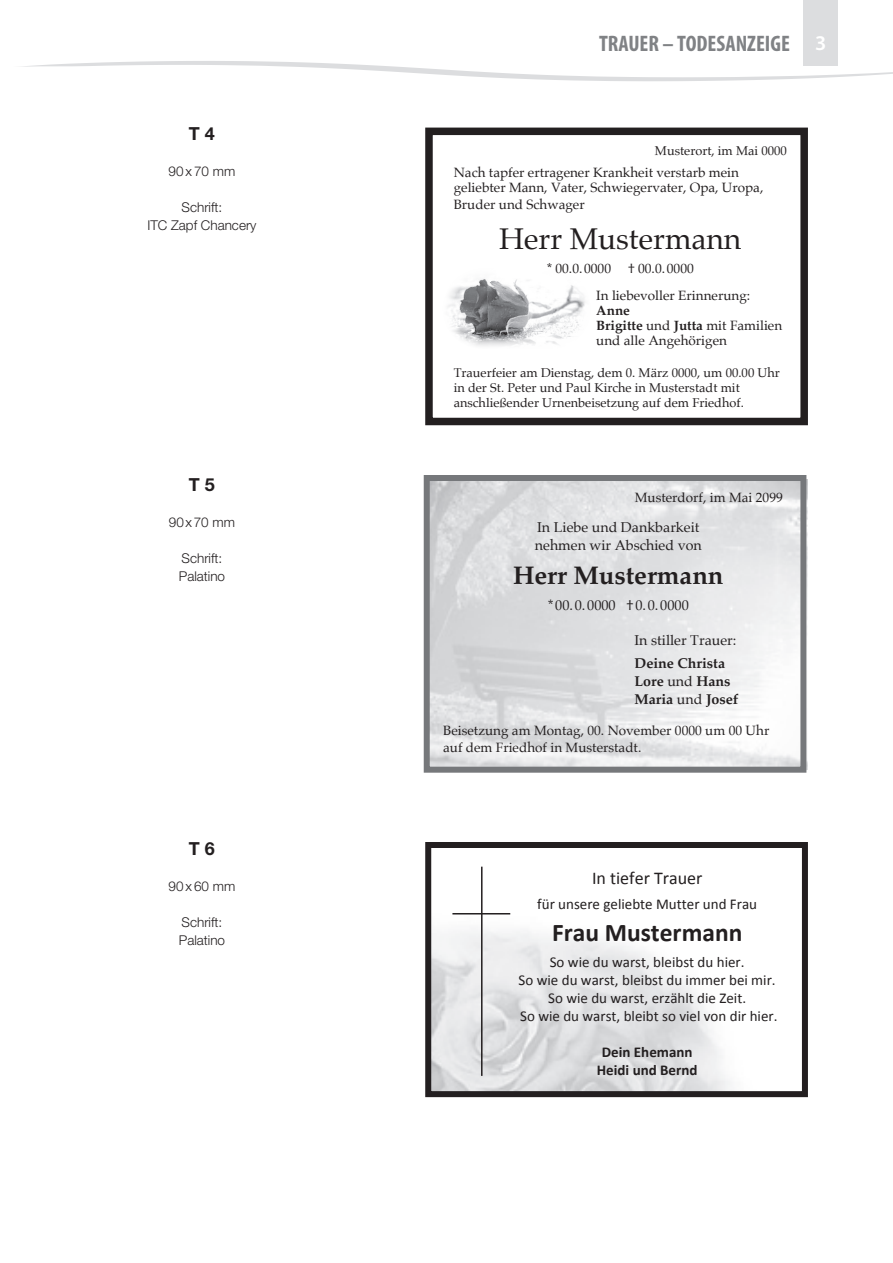
<style>
.page{position:relative;width:893px;height:1263px;background:#fff}
.page>*{position:absolute;margin:0;border:0;box-sizing:border-box;transform-origin:0 0}
.Berichte_Headline{font:30px "Palatino";color:#231f20}
.a__GS_Berichte_1_5-z{font:700 25.5px "Palatino";color:#231f20}
.Berichte_Headline-2{font:700 25.5px "Calibri";color:#231f20}
.t1{font:700 condensed 22.5px "Myriad Pro";color:#808285}
.Berichte_Headline-3{font:18px "Calibri";color:#231f20}
.t2{font:700 18px "Helvetica Neue LT Std";color:#231f20}
.Berichte_Headline-4{font:15px/18px "Calibri";color:#231f20;text-align:center}
.Berichte_Headline-5{font:700 15px/18px "Calibri";color:#231f20;text-align:center}
.a__GS_Berichte_1_5-z-2{font:14.25px/18px "Palatino";color:#231f20}
.a__GS_Berichte_1_5-z-3{font:700 14.25px/18px "Palatino";color:#231f20}
.Berichte_Headline-6{font:13.5px/15px "Palatino";color:#231f20}
.a__GS_Berichte_1_5-z-4{font:13.5px/16.5px "Palatino";color:#231f20}
.t3{font:300 13.5px/18px "Helvetica Neue LT Std";color:#231f20}
.Berichte_Headline-7{font:12.75px/15px "Palatino";color:#231f20}
.s1{font-weight:600;font-stretch:normal;font-size:21px;color:#fff}
.s2{font-weight:700}
.s3{font-weight:400}
</style>
<div class="page">
<svg style="left:22px;top:61px;width:871px;height:20px"></svg>
<div style="left:804px;top:0;width:34px;height:65px;background:#dcdddf"></div>
<div style="left:425px;top:128px;width:383px;height:297px;border:8px solid #231f20"></div>
<img style="left:442px;top:268px;width:149px;height:82px;border-radius:41px">
<img style="left:431px;top:479px;width:377px;height:291px">
<div style="left:424px;top:475px;width:382px;height:298px;border:6px solid #76787b"></div>
<svg style="left:432px;top:866px;width:299px;height:224px"></svg>
<div style="left:425px;top:842px;width:383px;height:255px;border:6px solid #231f20"></div>
<hr style="left:481px;top:867px;width:1px;height:209px;background:#231f20">
<hr style="left:452px;top:913px;width:58px;height:1px;background:#231f20">
<p class="t2" style="left:189px;top:123px;width:28px">T 4</p>
<p class="t3" style="left:169px;top:162px;width:68px">90x 70 mm</p>
<p class="t3" style="left:147px;top:198px;width:111px;text-align:center">Schrift:<br>ITC Zapf Chancery</p>
<p class="t2" style="left:189px;top:474px;width:28px">T 5</p>
<p class="t3" style="left:169px;top:513px;width:68px">90x70 mm</p>
<p class="t3" style="left:179px;top:549px;width:48px">Schrift:<br>Palatino</p>
<p class="t2" style="left:189px;top:837px;width:28px">T 6</p>
<p class="t3" style="left:169px;top:877px;width:68px">90x 60 mm</p>
<p class="t3" style="left:179px;top:913px;width:48px">Schrift:<br>Palatino</p>
<p class="t1" style="left:599px;top:31px;width:229px">TRAUER – TODESANZEIGE <span class="s1">3</span></p>
<p class="Berichte_Headline-7" style="left:655px;top:143px;width:133px">Musterort, im Mai 0000</p>
<p class="Berichte_Headline-6" style="left:454px;top:165px;width:311px">Nach tapfer ertragener Krankheit verstarb mein geliebter Mann, Vater, Schwiegervater, Opa, Uropa,</p>
<p class="Berichte_Headline-6" style="left:454px;top:196px;width:133px">Bruder und Schwager</p>
<p class="Berichte_Headline" style="left:499px;top:214px;width:244px">Herr Mustermann</p>
<p class="Berichte_Headline-6" style="left:547px;top:261px;width:66px">* 00.0.0000</p>
<p class="Berichte_Headline-6" style="left:628px;top:261px;width:67px">† 00.0.0000</p>
<p class="Berichte_Headline-6" style="left:596px;top:288px;width:188px">In liebevoller Erinnerung:<br><span class="s2">Anne<br>Brigitte</span> und <span class="s2">Jutta</span> mit Familien und alle Angehörigen</p>
<p class="Berichte_Headline-7" style="left:454px;top:365px;width:328px">Trauerfeier am Dienstag, dem 0. März 0000, um 00.00 Uhr in der St. Peter und Paul Kirche in Musterstadt mit anschließender Urnenbeisetzung auf dem Friedhof.</p>
<p class="a__GS_Berichte_1_5-z-4" style="left:635px;top:489px;width:150px">Musterdorf, im Mai 2099</p>
<p class="a__GS_Berichte_1_5-z-2" style="left:535px;top:518px;width:168px">In Liebe und Dankbarkeit nehmen wir Abschied von</p>
<p class="a__GS_Berichte_1_5-z" style="left:513px;top:554px;width:212px">Herr Mustermann</p>
<p class="a__GS_Berichte_1_5-z-2" style="left:548px;top:596px;width:142px">*00. 0. 0000 † 0. 0. 0000</p>
<p class="a__GS_Berichte_1_5-z-2" style="left:634px;top:629px;width:103px;line-height:22.5px">In stiller Trauer:<br><span class="s2">Deine Christa</span></p>
<p class="a__GS_Berichte_1_5-z-3" style="left:634px;top:671px;width:105px">Lore <span class="s3">und</span> Hans<br>Maria <span class="s3">und</span> Josef</p>
<p class="a__GS_Berichte_1_5-z-4" style="left:443px;top:722px;width:328px">Beisetzung am Montag, 00. November 0000 um 00 Uhr auf dem Friedhof in Musterstadt.</p>
<p class="Berichte_Headline-3" style="left:592px;top:867px;width:112px">In tiefer Trauer</p>
<p class="Berichte_Headline-4" style="left:537px;top:895px;width:221px">für unsere geliebte Mutter und Frau</p>
<p class="Berichte_Headline-2" style="left:552px;top:917px;width:192px">Frau Mustermann</p>
<p class="Berichte_Headline-4" style="left:519px;top:952px;width:260px">So wie du warst, bleibst du hier.<br>So wie du warst, bleibst du immer bei mir.<br>So wie du warst, erzählt die Zeit.<br>So wie du warst, bleibt so viel von dir hier.</p>
<p class="Berichte_Headline-5" style="left:597px;top:1042px;width:102px">Dein Ehemann<br>Heidi und Bernd</p>
</div>
